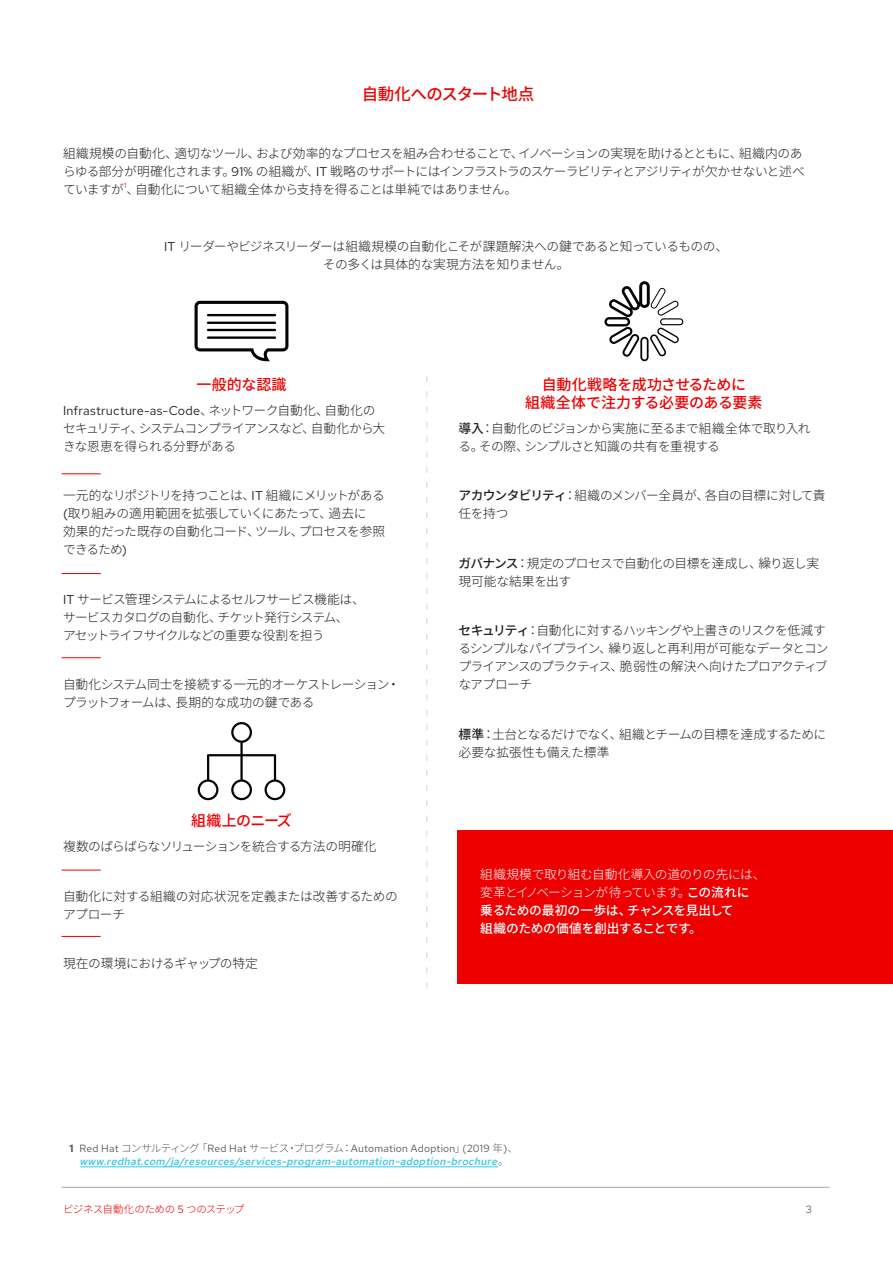
<style>
.page{position:relative;width:893px;height:1263px;background:#fff}
.page>*{position:absolute;margin:0;border:0;box-sizing:border-box;transform-origin:0 0}
.Main_-_Subhead_1{font:500 16.5px "Noto Sans CJ Kjp";letter-spacing:-.055em;color:#e00}
.Main_-_Body{font:500 15px/18px "Noto Sans CJ Kjp";letter-spacing:-.015em;color:#e00;text-align:center}
.Main_-_Body-2{font:500 15px "Noto Sans CJ Kjp";letter-spacing:-.045em;color:#e00}
.Main_-_Body-3{font:300 12.75px/18px "Noto Sans CJ Kjp";letter-spacing:-.045em;color:#231f20}
.Main_-_Body-4{font:500 12.75px/18px "Noto Sans CJ Kjp";letter-spacing:-.025em;color:#fff}
.Main_-_Body-5{font:300 12.75px/18px "Noto Sans CJ Kjp";letter-spacing:-.025em;color:#231f20}
.Main_-_Footnote{font:italic 500 10.5px/13.5px "Red Hat Text";color:#33c7e9;text-align:center}
.t1{font:300 10.5px "Noto Sans CJ Kjp";letter-spacing:-.05em;color:#e00}
.t2{font:10.5px "Red Hat Text";color:#57585a}
.Main_-_Body-6{font:7.5px "Red Hat Text";color:#e01e25}
.s1{font-family:"Red Hat Text";font-weight:400}
.s2{font-weight:500}
.s3{font-weight:300}
.s4{font-weight:700;font-style:normal;color:#57585a}
.s5{font-weight:400;font-style:normal;color:#57585a}
.s6{font-family:"Noto Sans CJ Kjp";font-weight:300;font-style:normal;color:#57585a}
.s7{font-family:"Noto Sans CJ Kjp";font-weight:300;font-style:normal;color:#336775}
</style>
<div class="page">
<div style="left:457px;top:831px;width:436px;height:153px;background:#e00"></div>
<svg style="left:426px;top:376px;width:1px;height:612px"></svg>
<svg style="left:195px;top:301px;width:93px;height:60px"></svg>
<hr style="left:207px;top:314px;width:69px;height:2px;background:#040503">
<hr style="left:207px;top:322px;width:69px;height:2px;background:#040503">
<hr style="left:207px;top:329px;width:69px;height:2px;background:#040503">
<hr style="left:207px;top:336px;width:69px;height:3px;background:#040503">
<svg style="left:198px;top:722px;width:87px;height:78px"></svg>
<svg style="left:604px;top:281px;width:79px;height:80px"></svg>
<hr style="left:62px;top:473px;width:39px;height:1px;background:#e00">
<hr style="left:62px;top:573px;width:39px;height:1px;background:#e00">
<hr style="left:62px;top:657px;width:39px;height:1px;background:#e00">
<hr style="left:62px;top:870px;width:39px;height:1px;background:#e00">
<hr style="left:62px;top:936px;width:39px;height:1px;background:#e00">
<hr style="left:62px;top:1187px;width:767px;height:1px;background:#a5a5a5">
<hr style="left:80px;top:1166px;width:418px;height:1px;background:#33c7e9">
<p class="Main_-_Subhead_1" style="left:362px;top:84px;width:174px">自動化へのスタート地点</p>
<p class="Main_-_Body-3" style="left:63px;top:144px;width:743px">組織規模の自動化、適切なツール、および効率的なプロセスを組み合わせることで、イノベーションの実現を助けるとともに、組織内のあらゆる部分が明確化されます。<span class="s1">91%</span> の組織が、<span class="s1">IT</span> 戦略のサポートにはインフラストラのスケーラビリティとアジリティが欠かせないと述べていますが、自動化について組織全体から支持を得ることは単純ではありません。</p>
<p class="Main_-_Body-6" style="left:124px;top:180px;width:4px">1</p>
<p class="Main_-_Body-3" style="left:164px;top:238px;width:565px;text-align:center"><span class="s1">IT</span> リーダーやビジネスリーダーは組織規模の自動化こそが課題解決への鍵であると知っているものの、その多くは具体的な実現方法を知りません。</p>
<p class="Main_-_Body" style="left:196px;top:376px;width:92px">一般的な認識</p>
<p class="Main_-_Body-3" style="left:63px;top:401px;width:324px"><span class="s1">Infrastructure-as-Code</span>、ネットワーク自動化、自動化のセキュリティ、システムコンプライアンスなど、自動化から大きな恩恵を得られる分野がある</p>
<p class="Main_-_Body-3" style="left:63px;top:487px;width:324px">一元的なリポジトリを持つことは、<span class="s1">IT</span> 組織にメリットがある<span class="s1">(</span>取り組みの適用範囲を拡張していくにあたって、過去に<br>効果的だった既存の自動化コード、ツール、プロセスを参照できるため<span class="s1">)</span></p>
<p class="Main_-_Body-3" style="left:63px;top:590px;width:303px"><span class="s1">IT</span> サービス管理システムによるセルフサービス機能は、サービスカタログの自動化、チケット発行システム、<br>アセットライフサイクルなどの重要な役割を担う</p>
<p class="Main_-_Body-3" style="left:63px;top:676px;width:338px">自動化システム同士を接続する一元的オーケストレーション・プラットフォームは、長期的な成功の鍵である</p>
<p class="Main_-_Body-2" style="left:191px;top:812px;width:102px">組織上のニーズ</p>
<p class="Main_-_Body-3" style="left:63px;top:838px;width:315px">複数のばらばらなソリューションを統合する方法の明確化</p>
<p class="Main_-_Body-3" style="left:63px;top:887px;width:336px">自動化に対する組織の対応状況を定義または改善するためのアプローチ</p>
<p class="Main_-_Body-3" style="left:63px;top:955px;width:196px">現在の環境におけるギャップの特定</p>
<p class="Main_-_Body" style="left:525px;top:376px;width:239px">自動化戦略を成功させるために<br>組織全体で注力する必要のある要素</p>
<p class="Main_-_Body-3" style="left:458px;top:419px;width:354px"><span class="s2">導入</span>：自動化のビジョンから実施に至るまで組織全体で取り入れる。その際、シンプルさと知識の共有を重視する</p>
<p class="Main_-_Body-3" style="left:458px;top:487px;width:369px"><span class="s2">アカウンタビリティ</span>：組織のメンバー全員が、各自の目標に対して責任を持つ</p>
<p class="Main_-_Body-5" style="left:458px;top:554px;width:362px"><span class="s2">ガバナンス</span>：規定のプロセスで自動化の目標を達成し、繰り返し実現可能な結果を出す</p>
<p class="Main_-_Body-3" style="left:458px;top:622px;width:371px"><span class="s2">セキュリティ</span>：自動化に対するハッキングや上書きのリスクを低減するシンプルなパイプライン、繰り返しと再利用が可能なデータとコンプライアンスのプラクティス、脆弱性の解決へ向けたプロアクティブなアプローチ</p>
<p class="Main_-_Body-3" style="left:458px;top:725px;width:369px"><span class="s2">標準</span>：土台となるだけでなく、組織とチームの目標を達成するために必要な拡張性も備えた標準</p>
<p class="Main_-_Body-4" style="left:480px;top:865px;width:287px"><span class="s3">組織規模で取り組む自動化導入の道のりの先には、変革とイノベーションが待っています。</span>この流れに<br>乗るための最初の一歩は、チャンスを見出して<br>組織のための価値を創出することです。</p>
<p class="Main_-_Footnote" style="left:69px;top:1141px;width:450px"><span class="s4">1</span> <span class="s5">Red Hat</span> <span class="s6">コンサルティング「</span><span class="s5">Red Hat</span> <span class="s6">サービス・プログラム：</span><span class="s5">Automation Adoption</span><span class="s6">」</span><span class="s5">(2019</span> <span class="s6">年</span><span class="s5">)</span><span class="s6">、</span>www.redhat.com/ja/resources/services-program-automation-adoption-brochure<span class="s7">。</span></p>
<p class="t1" style="left:63px;top:1203px;width:183px">ビジネス自動化のための <span class="s1">5</span> つのステップ</p>
<p class="t2" style="left:806px;top:1203px;width:8px">3</p>
</div>
